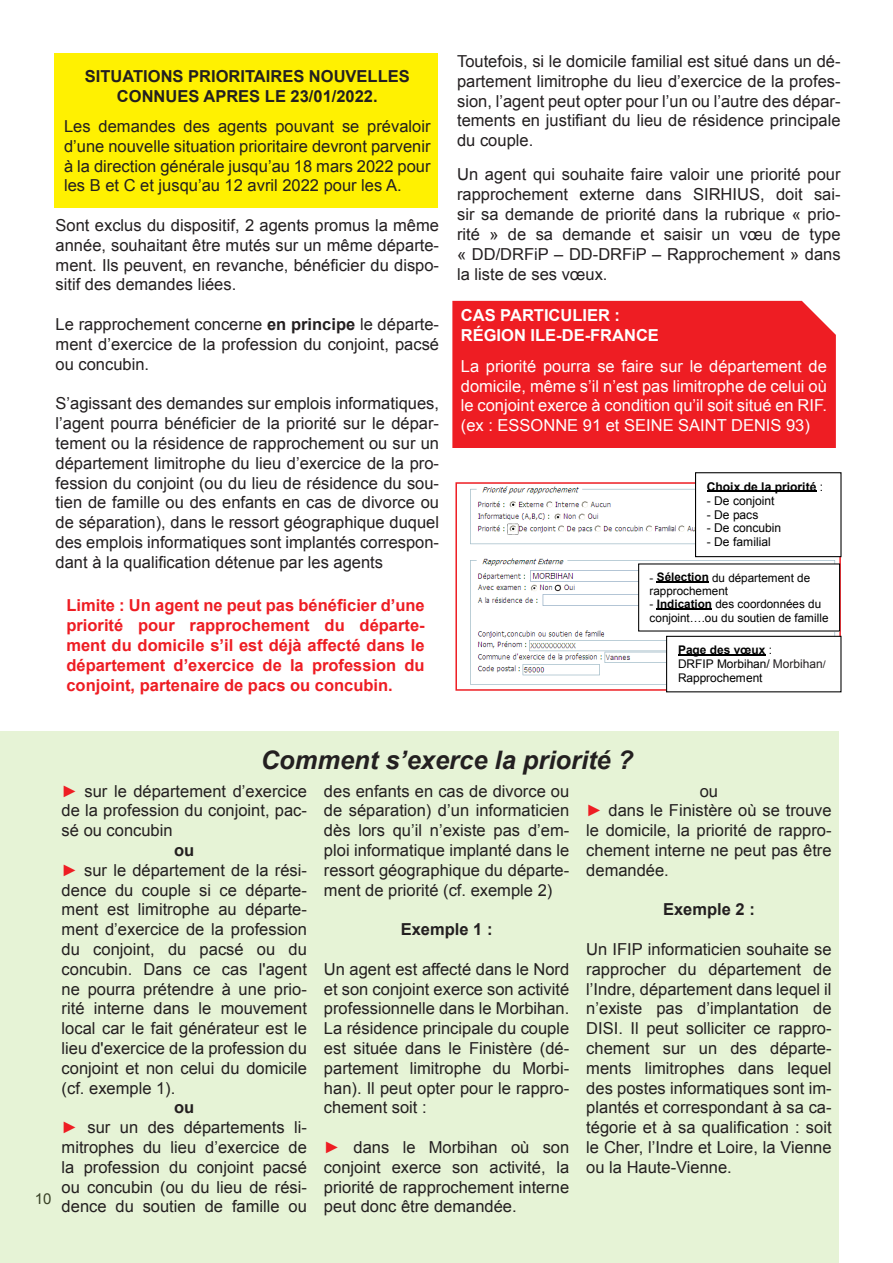
<style>
.page{position:relative;width:893px;height:1263px;background:#fff}
.page>*{position:absolute;margin:0;border:0;box-sizing:border-box;transform-origin:0 0}
.t1{font:italic 700 25.5px "Arial";color:#231f20}
.t2{font:16.5px/19.8px "Arial";color:#231f20;text-align:justify}
.t3{font:700 16.5px/19.8px "Arial";color:#ee1d23;text-align:justify}
.t4{font:16.5px/19.8px "Arial";color:#fff;text-align:justify}
.t5{font:700 16.5px/19.8px "Arial";color:#231f20;text-align:center}
.t6{font:700 16.5px/19.8px "Arial";color:#fff}
.t7{font:15px "Arial";color:#231f20}
.t8{font:12px "Arial";letter-spacing:-.005em;color:#000}
.t9{font:700 12px "Arial";color:#000}
.t10{font:12px "Arial";color:#231f20}
.t11{font:11.85px/13.8px "Arial";letter-spacing:-.005em;color:#000}
.t12{font:11.7px/13.5px "Arial";letter-spacing:-.005em;color:#000}
.s1{font-weight:700}
.s2{font-weight:400}
.s3{font-size:10.5px}
.s4{font-weight:700;color:#ee1d23}
</style>
<div class="page">
<div style="left:54px;top:53px;width:383px;height:155px;background:#fff101"></div>
<div style="left:0;top:731px;width:839px;height:532px;background:#e6f3d6"></div>
<div style="left:452px;top:301px;width:384px;height:147px;background:#ee1d23"></div>
<img style="left:470px;top:486px;width:368px;height:199px">
<div style="left:455px;top:482px;width:386px;height:209px;border:2px solid #ee1d23"></div>
<div style="left:695px;top:473px;width:146px;height:84px;background:#fff"></div>
<div style="left:695px;top:472px;width:146px;height:85px;border:1px solid #000"></div>
<hr style="left:707px;top:491px;width:109px;height:1px;background:#000">
<div style="left:639px;top:564px;width:201px;height:67px;background:#fff"></div>
<hr style="left:657px;top:582px;width:52px;height:1px;background:#000">
<hr style="left:657px;top:608px;width:55px;height:1px;background:#000">
<div style="left:667px;top:636px;width:174px;height:56px;background:#fff"></div>
<div style="left:666px;top:636px;width:175px;height:56px;border:1px solid #000"></div>
<hr style="left:678px;top:654px;width:87px;height:1px;background:#000">
<svg style="left:555px;top:585px;width:6px;height:6px"></svg>
<div style="left:476px;top:608px;width:125px;height:10px;background:#fff"></div>
<div style="left:544px;top:595px;width:35px;height:9px;background:#fff"></div>
<p class="t5" style="left:85px;top:67px;width:326px">SITUATIONS PRIORITAIRES NOUVELLES<br>CONNUES APRES LE 23/01/2022.</p>
<p class="t2" style="left:64px;top:117px;width:368px">Les demandes des agents pouvant se prévaloir d’une nouvelle situation prioritaire devront parvenir à la direction générale jusqu’au 18 mars 2022 pour les B et C et jusqu’au 12 avril 2022 pour les A.</p>
<p class="t2" style="left:56px;top:216px;width:385px">Sont exclus du dispositif, 2 agents promus la même année, souhaitant être mutés sur un même départe&shy;ment. Ils peuvent, en revanche, bénéficier du dispo&shy;sitif des demandes liées.</p>
<p class="t2" style="left:56px;top:315px;width:385px">Le rapprochement concerne <span class="s1">en principe</span> le départe&shy;ment d’exercice de la profession du conjoint, pacsé ou concubin.</p>
<p class="t2" style="left:56px;top:394px;width:385px">S’agissant des demandes sur emplois informatiques, l’agent pourra bénéficier de la priorité sur le dépar&shy;tement ou la résidence de rapprochement ou sur un département limitrophe du lieu d’exercice de la pro&shy;fession du conjoint (ou du lieu de résidence du sou&shy;tien de famille ou des enfants en cas de divorce ou de séparation), dans le ressort géographique duquel des emplois informatiques sont implantés correspon&shy;dant à la qualification détenue par les agents</p>
<p class="t3" style="left:66px;top:596px;width:360px">Limite : Un agent ne peut pas bénéficier d’une priorité pour rapprochement du départe&shy;ment du domicile s’il est déjà affecté dans le département d’exercice de la profession du conjoint, partenaire de pacs ou concubin.</p>
<p class="t2" style="left:457px;top:52px;width:385px">Toutefois, si le domicile familial est situé dans un dé&shy;partement limitrophe du lieu d’exercice de la profes&shy;sion, l’agent peut opter pour l’un ou l’autre des dépar&shy;tements en justifiant du lieu de résidence principale du couple.</p>
<p class="t2" style="left:457px;top:165px;width:385px">Un agent qui souhaite faire valoir une priorité pour rapprochement externe dans SIRHIUS, doit sai&shy;sir sa demande de priorité dans la rubrique « prio&shy;rité » de sa demande et saisir un vœu de type « DD/DRFiP – DD-DRFiP – Rapprochement » dans la liste de ses vœux.</p>
<p class="t6" style="left:461px;top:306px;width:199px">CAS PARTICULIER :<br>RÉGION ILE-DE-FRANCE</p>
<p class="t4" style="left:461px;top:356px;width:368px">La priorité pourra se faire sur le département de domicile, même s’il n’est pas limitrophe de celui où le conjoint exerce à condition qu’il soit situé en RIF. (ex : ESSONNE 91 et SEINE SAINT DENIS 93)</p>
<p class="t9" style="left:707px;top:478px;width:118px">Choix de la priorité <span class="s2">:</span></p>
<p class="t8" style="left:707px;top:493px;width:69px">- De conjoint</p>
<p class="t8" style="left:707px;top:506px;width:53px">- De pacs</p>
<p class="t8" style="left:707px;top:520px;width:76px">- De concubin</p>
<p class="t8" style="left:707px;top:534px;width:65px">- De familial</p>
<p class="t12" style="left:650px;top:571px;width:162px">- <span class="s1">Sélection</span> du département de rapprochement</p>
<p class="t12" style="left:650px;top:598px;width:180px">- <span class="s1">Indication</span> des coordonnées du conjoint….ou du soutien de famille</p>
<p class="t11" style="left:678px;top:643px;width:150px"><span class="s1">Page des vœux</span> :<br>DRFIP Morbihan/sans RAN/<br>Rapprochement</p>
<p class="t10" style="left:773px;top:656px;width:54px">Morbihan<span class="s3">/</span></p>
<p class="t7" style="left:35px;top:1189px;width:18px">10</p>
<h1 class="t1" style="left:261px;top:743px;width:374px">Comment s’exerce la priorité ?</h1>
<p class="t2" style="left:62px;top:781px;width:247px"><span class="s4">►</span> sur le département d’exercice de la profession du conjoint, pac&shy;sé ou concubin</p>
<p class="t2" style="left:62px;top:840px;width:247px;text-align:left;text-indent:113px"><span class="s1">ou<br></span><span class="s4">►</span> sur le département de la rési&shy;dence du couple si ce départe&shy;ment est limitrophe au départe&shy;ment d’exercice de la profession du conjoint, du pacsé ou du concubin. Dans ce cas l'agent ne pourra prétendre à une prio&shy;rité interne dans le mouvement local car le fait générateur est le lieu d'exercice de la profession du conjoint et non celui du domicile (cf. exemple 1).</p>
<p class="t2" style="left:62px;top:1098px;width:247px;text-align:center"><span class="s1">ou<br></span><span class="s4">►</span> sur un des départements li&shy;mitrophes du lieu d’exercice de la profession du conjoint pacsé ou concubin (ou du lieu de rési&shy;dence du soutien de famille ou</p>
<p class="t2" style="left:324px;top:781px;width:247px">des enfants en cas de divorce ou de séparation) d’un informaticien dès lors qu’il n’existe pas d’em&shy;ploi informatique implanté dans le ressort géographique du départe&shy;ment de priorité (cf. exemple 2)</p>
<p class="t5" style="left:401px;top:920px;width:93px">Exemple 1 :</p>
<p class="t2" style="left:324px;top:959px;width:247px">Un agent est affecté dans le Nord et son conjoint exerce son activité professionnelle dans le Morbihan.<br>La résidence principale du couple est située dans le Finistère (dé&shy;partement limitrophe du Morbi&shy;han). Il peut opter pour le rappro&shy;chement soit :</p>
<p class="t2" style="left:324px;top:1137px;width:247px"><span class="s4">►</span> dans le Morbihan où son conjoint exerce son activité, la priorité de rapprochement interne peut donc être demandée.</p>
<p class="t2" style="left:586px;top:781px;width:247px;text-align:left;text-indent:113px">ou<br><span class="s4">►</span> dans le Finistère où se trouve le domicile, la priorité de rappro&shy;chement interne ne peut pas être demandée.</p>
<p class="t5" style="left:663px;top:900px;width:93px">Exemple 2 :</p>
<p class="t2" style="left:586px;top:939px;width:247px">Un IFIP informaticien souhaite se rapprocher du département de l’Indre, département dans lequel il n’existe pas d’implantation de DISI. Il peut solliciter ce rappro&shy;chement sur un des départe&shy;ments limitrophes dans lequel des postes informatiques sont im&shy;plantés et correspondant à sa ca&shy;tégorie et à sa qualification : soit le Cher, l’Indre et Loire, la Vienne ou la Haute-Vienne.</p>
</div>
